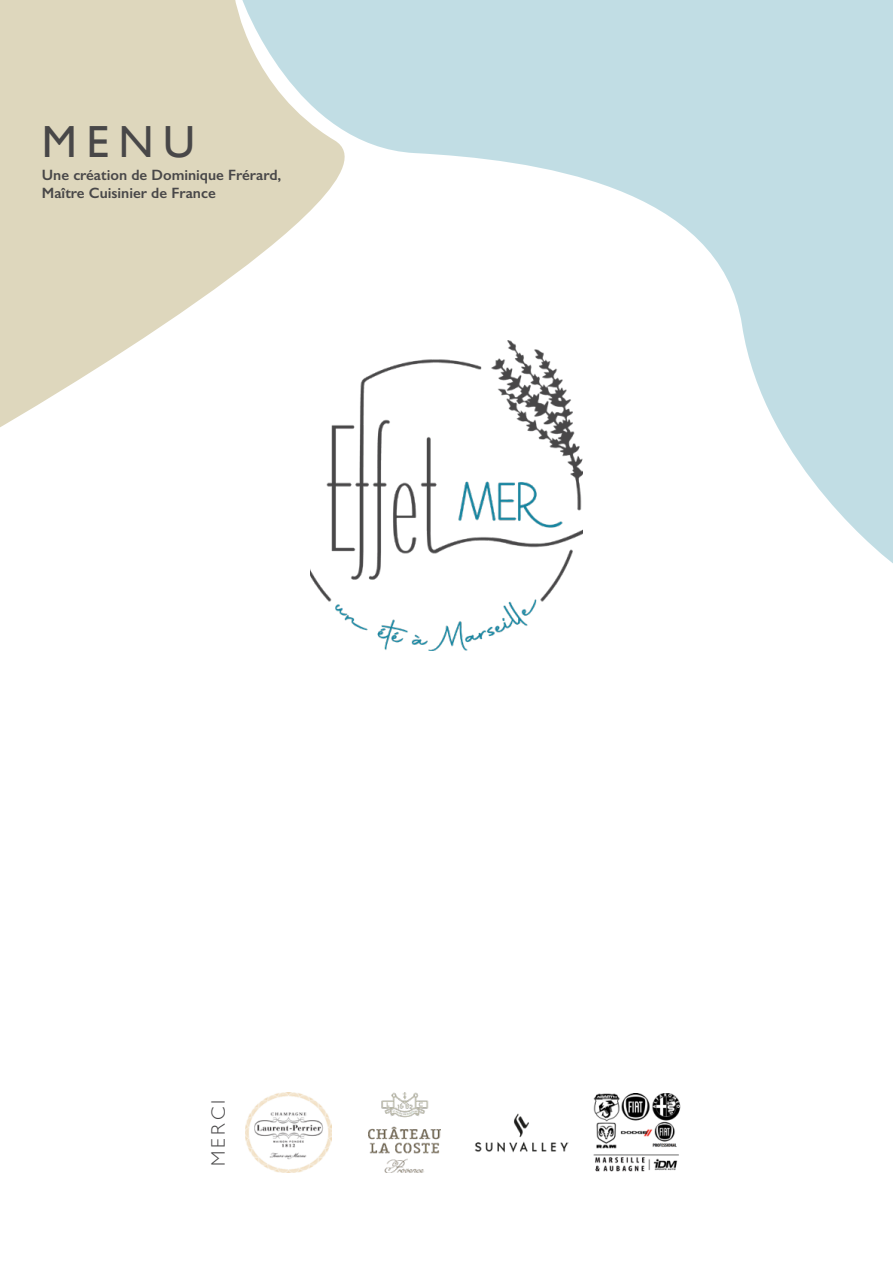
<style>
.page{position:relative;width:893px;height:1263px;background:#fff}
.page>*{position:absolute;margin:0;border:0;box-sizing:border-box;transform-origin:0 0}
.t1{font:45px "Gill Sans";color:#484748}
.t2{font:300 19.5px "Gill Sans";color:#484748}
.t3{font:600 15px/18px "Gill Sans";color:#484748}
</style>
<div class="page">
<img style="left:310px;top:563px;width:259px;height:88px">
<svg style="left:326px;top:0;width:567px;height:563px"></svg>
<svg style="left:0;top:0;width:358px;height:427px;fill:#ded7bd"></svg>
<img style="left:594px;top:1093px;width:87px;height:79px">
<img style="left:475px;top:1114px;width:93px;height:38px">
<img style="left:245px;top:1093px;width:86px;height:79px">
<img style="left:369px;top:1093px;width:72px;height:79px">
<h1 class="t1" style="left:42px;top:115px;width:154px">MENU</h1>
<p class="t3" style="left:42px;top:166px;width:241px">Une création de Dominique Frérard,<br>Maître Cuisinier de France</p>
<h2 class="t2" style="left:203px;top:1166px;width:68px;rotate:-90deg">MERCI</h2>
</div>
